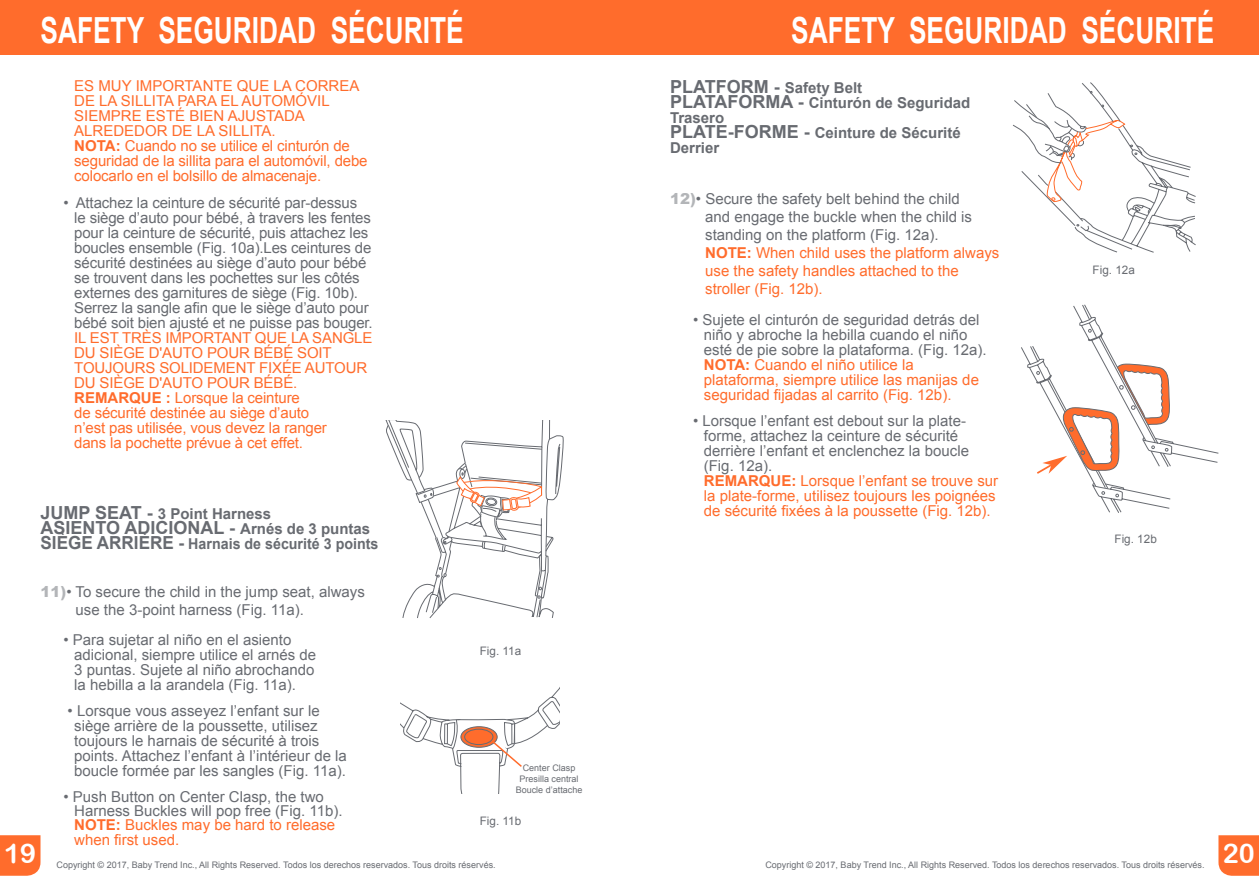
<style>
.page{position:relative;width:1259px;height:893px;background:#fff}
.page>*{position:absolute;margin:0;border:0;box-sizing:border-box;transform-origin:0 0}
.t1{font:700 36px "Arial";color:#fff;scale:.73 1}
.t2{font:27px "Arial Rounded MT Bold";color:#fff}
.t3{font:700 18px "Arial";color:#686b71}
.t4{font:15px/15px "Arial";color:#686b71}
.t5{font:15px/15px "Arial";letter-spacing:-.01em;color:#ff6c2c}
.t6{font:700 15px/15px "Arial";color:#686b71}
.t7{font:700 15px "Arial";color:#686b71;scale:.95 1}
.t8{font:11.7px "Arial";color:#686b71}
.t9{font:9px/10.8px "Arial";color:#686b71;text-align:center}
.s1{font-weight:700}
.s2{font-size:18px}
.s3{font-weight:900;color:#b3b5b8}
.s4{font-weight:700;color:#ff6c2c}
.s5{color:#ff6c2c}
.s6{font-size:15px}
</style>
<div class="page">
<div style="left:0;top:835px;width:40px;height:41px;background:#ff6c2c"></div>
<svg style="left:1218px;top:835px;width:41px;height:41px;background:#ff7235"></svg>
<div style="left:629px;top:0;width:630px;height:54px;background:#ff6c2c"></div>
<div style="left:0;top:0;width:629px;height:54px;background:#ff6c2c"></div>
<svg style="left:1013px;top:82px;width:183px;height:171px"></svg>
<svg style="left:1021px;top:304px;width:198px;height:209px"></svg>
<svg style="left:387px;top:420px;width:174px;height:198px"></svg>
<svg style="left:401px;top:688px;width:158px;height:105px"></svg>
<h1 class="t1" style="left:40px;top:10px;width:581px">SAFETY SEGURIDAD SÉCURITÉ</h1>
<h1 class="t1" style="left:791px;top:10px;width:581px">SAFETY SEGURIDAD SÉCURITÉ</h1>
<p class="t5" style="left:74px;top:79px;width:295px">ES MUY IMPORTANTE QUE LA CORREA DE LA SILLITA PARA EL AUTOMÓVIL SIEMPRE ESTÉ BIEN AJUSTADA ALREDEDOR DE LA SILLITA.<br><span class="s1">NOTA:</span> Cuando no se utilice el cinturón de seguridad de la sillita para el automóvil, debe colocarlo en el bolsillo de almacenaje.</p>
<p class="t4" style="left:74px;top:195px;width:300px;text-indent:-11px">• Attachez la ceinture de sécurité par-dessus<br>le siège d’auto pour bébé, à travers les fentes pour la ceinture de sécurité, puis attachez les boucles ensemble (Fig. 10a).Les ceintures de sécurité destinées au siège d’auto pour bébé se trouvent dans les pochettes sur les côtés externes des garnitures de siège (Fig. 10b).<br>Serrez la sangle afin que le siège d’auto pour bébé soit bien ajusté et ne puisse pas bouger.</p>
<p class="t5" style="left:74px;top:330px;width:300px">IL EST TRÈS IMPORTANT QUE LA SANGLE DU SIÈGE D'AUTO POUR BÉBÉ SOIT TOUJOURS SOLIDEMENT FIXÉE AUTOUR DU SIÈGE D'AUTO POUR BÉBÉ.<br><span class="s1">REMARQUE :</span> Lorsque la ceinture<br>de sécurité destinée au siège d’auto<br>n’est pas utilisée, vous devez la ranger<br>dans la pochette prévue à cet effet.</p>
<p class="t6" style="left:670px;top:81px;width:302px"><span class="s2">PLATFORM -</span> Safety Belt<br><span class="s2">PLATAFORMA -</span> Cinturón de Seguridad<br>Trasero<br><span class="s2">PLATE-FORME -</span> Ceinture de Sécurité<br>Derrier</p>
<p class="t4" style="left:705px;top:190px;width:296px;line-height:18px;text-indent:-35px"><span class="s3">12)</span>• Secure the safety belt behind the child<br>and engage the buckle when the child is standing on the platform (Fig. 12a).<br><span class="s4">NOTE:</span> <span class="s5">When child uses the platform always use the safety handles attached to the stroller (Fig. 12b).</span></p>
<p class="t4" style="left:704px;top:312px;width:284px;text-indent:-11px">• Sujete el cinturón de seguridad detrás del niño y abroche la hebilla cuando el niño esté de pie sobre la plataforma. (Fig. 12a).<br><span class="s4">NOTA:</span> <span class="s5">Cuando el niño utilice la plataforma, siempre utilice las manijas de seguridad fijadas al carrito (Fig. 12b).</span></p>
<p class="t4" style="left:704px;top:413px;width:296px;text-indent:-11px">• Lorsque l’enfant est debout sur la plate&shy;forme, attachez la ceinture de sécurité derrière l’enfant et enclenchez la boucle (Fig. 12a).<br><span class="s4">REMARQUE:</span> <span class="s5">Lorsque l’enfant se trouve sur la plate-forme, utilisez toujours les poignées de sécurité fixées à la poussette (Fig. 12b).</span></p>
<p class="t8" style="left:1092px;top:263px;width:44px">Fig. 12a</p>
<p class="t6" style="left:40px;top:506px;width:232px"><span class="s2">JUMP SEAT -</span> 3 Point Harness</p>
<p class="t3" style="left:40px;top:518px;width:331px">ASIENTO ADICIONAL - <span class="s6">Arnés de 3 puntas</span></p>
<p class="t7" style="left:40px;top:535px;width:357px"><span class="s2">SIÈGE ARRIÈRE -</span> Harnais de sécurité 3 points</p>
<p class="t4" style="left:76px;top:583px;width:291px;line-height:18px;text-indent:-35px"><span class="s3">11)</span>• To secure the child in the jump seat, always use the 3-point harness (Fig. 11a).</p>
<p class="t4" style="left:74px;top:632px;width:243px;text-indent:-11px">• Para sujetar al niño en el asiento adicional, siempre utilice el arnés de 3 puntas. Sujete al niño abrochando la hebilla a la arandela (Fig. 11a).</p>
<p class="t4" style="left:74px;top:704px;width:274px;text-indent:-7px">• Lorsque vous asseyez l’enfant sur le siège arrière de la poussette, utilisez toujours le harnais de sécurité à trois points. Attachez l’enfant à l’intérieur de la boucle formée par les sangles (Fig. 11a).</p>
<p class="t4" style="left:74px;top:790px;width:270px;line-height:14.2px;text-indent:-11px">• Push Button on Center Clasp, the two<br>Harness Buckles will pop free (Fig. 11b).<br><span class="s4">NOTE:</span> <span class="s5">Buckles may be hard to release when first used.</span></p>
<p class="t8" style="left:1114px;top:531px;width:44px">Fig. 12b</p>
<p class="t8" style="left:480px;top:643px;width:43px">Fig. 11a</p>
<p class="t9" style="left:516px;top:762px;width:68px">Center Clasp<br>Presilla central<br>Boucle d’attache</p>
<p class="t8" style="left:480px;top:813px;width:43px">Fig. 11b</p>
<h2 class="t2" style="left:4px;top:838px;width:34px">19</h2>
<p class="t9" style="left:57px;top:860px;width:441px">Copyright © 2017, Baby Trend Inc., All Rights Reserved. Todos los derechos reservados. Tous droits réservés.</p>
<p class="t9" style="left:765px;top:860px;width:441px">Copyright © 2017, Baby Trend Inc., All Rights Reserved. Todos los derechos reservados. Tous droits réservés.</p>
<h2 class="t2" style="left:1222px;top:838px;width:34px">20</h2>
</div>
